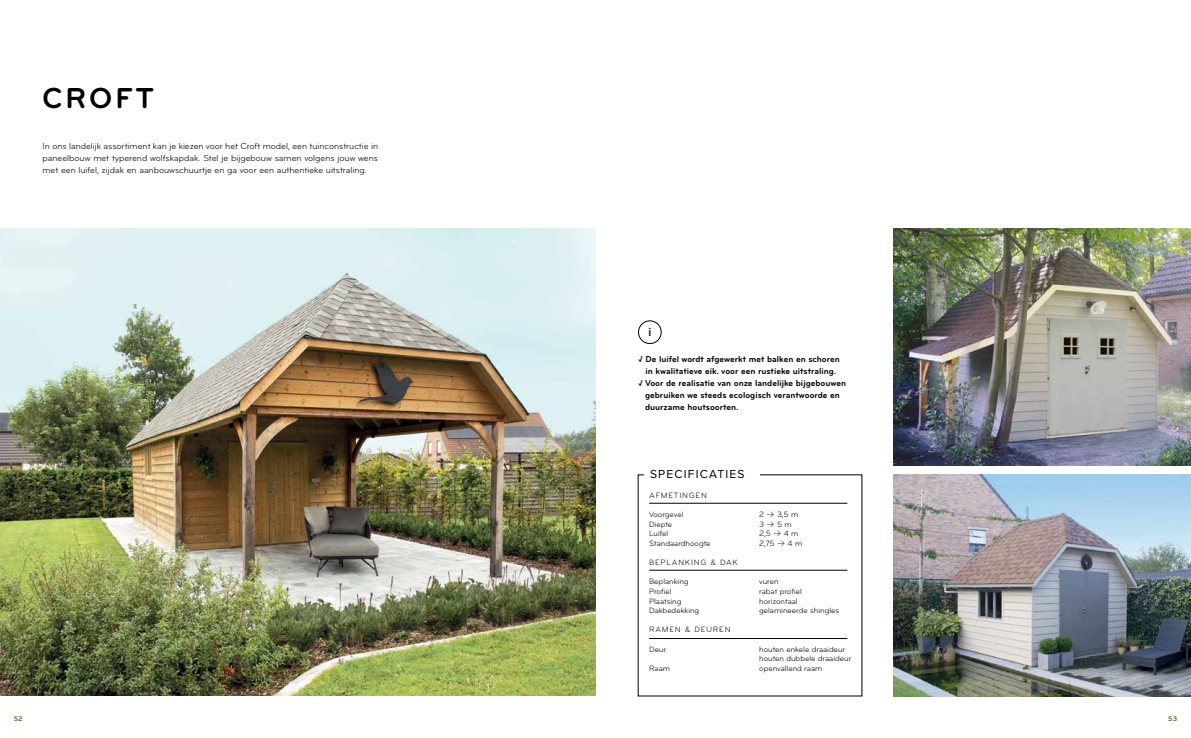
<style>
.page{position:relative;width:1191px;height:738px;background:#fff}
.page>*{position:absolute;margin:0;border:0;box-sizing:border-box;transform-origin:0 0}
.t1{font:700 30px "Bryant Pro";letter-spacing:.1em;color:#000}
.t2{font:12px "Proxima Nova";letter-spacing:.1em;color:#000}
.t3{font:600 12px "Proxima Nova";color:#000}
.t4{font:9px/12px "Bryant Pro";color:#000;text-align:justify}
.t5{font:700 9px "Bryant Pro";color:#000}
.t6{font:8px/9.6px "Bryant Pro";color:#000}
.t7{font:8px "Bryant Pro";letter-spacing:.1em;color:#000}
.t8{font:700 7px "Bryant Pro";color:#4f6526}
</style>
<div class="page">
<img style="left:0;top:228px;width:595px;height:466px">
<img style="left:893px;top:228px;width:298px;height:237px">
<img style="left:893px;top:474px;width:298px;height:221px">
<hr style="left:649px;top:569px;width:198px;height:1px;background:#000">
<hr style="left:649px;top:638px;width:198px;height:1px;background:#000">
<hr style="left:649px;top:502px;width:198px;height:1px;background:#000">
<div style="left:638px;top:320px;width:23px;height:24px;border:1px solid #000;border-radius:50%"></div>
<h1 class="t1" style="left:43px;top:79px;width:113px">CROFT</h1>
<p class="t4" style="left:43px;top:140px;width:337px">In ons landelijk assortiment kan je kiezen voor het Croft model, een tuinconstructie in paneelbouw met typerend wolfskapdak. Stel je bijgebouw samen volgens jouw wens met een luifel, zijdak en aanbouwschuurtje en ga voor een authentieke uitstraling.</p>
<h2 class="t3" style="left:648px;top:323px;width:4px">i</h2>
<p class="t5" style="left:638px;top:353px;width:203px">√ De luifel wordt afgewerkt met balken en schoren</p>
<p class="t5" style="left:645px;top:365px;width:192px">in kwalitatieve eik. voor een rustieke uitstraling.</p>
<p class="t5" style="left:638px;top:377px;width:209px">√ Voor de realisatie van onze landelijke bijgebouwen</p>
<p class="t5" style="left:645px;top:389px;width:196px">gebruiken we steeds ecologisch verantwoorde en</p>
<p class="t5" style="left:645px;top:401px;width:95px">duurzame houtsoorten.</p>
<h2 class="t2" style="left:650px;top:464px;width:96px">SPECIFICATIES</h2>
<p class="t7" style="left:649px;top:490px;width:59px">AFMETINGEN</p>
<p class="t6" style="left:649px;top:509px;width:36px">Voorgevel</p>
<p class="t6" style="left:759px;top:509px;width:41px">2 b 3,5 m</p>
<p class="t6" style="left:649px;top:519px;width:25px">Diepte</p>
<p class="t6" style="left:759px;top:519px;width:34px">3 b 5 m</p>
<p class="t6" style="left:649px;top:528px;width:21px">Luifel</p>
<p class="t6" style="left:759px;top:528px;width:41px">2,5 b 4 m</p>
<p class="t6" style="left:649px;top:538px;width:63px">Standaardhoogte</p>
<p class="t6" style="left:759px;top:538px;width:45px">2,75 b 4 m</p>
<p class="t7" style="left:649px;top:557px;width:90px">BEPLANKING &amp; DAK</p>
<p class="t6" style="left:649px;top:576px;width:41px">Beplanking</p>
<p class="t6" style="left:759px;top:576px;width:21px">vuren</p>
<p class="t6" style="left:649px;top:586px;width:24px">Profiel</p>
<p class="t6" style="left:759px;top:586px;width:44px">rabat profiel</p>
<p class="t6" style="left:649px;top:595px;width:34px">Plaatsing</p>
<p class="t6" style="left:759px;top:595px;width:40px">horizontaal</p>
<p class="t6" style="left:649px;top:605px;width:52px">Dakbedekking</p>
<p class="t6" style="left:759px;top:605px;width:81px">gelamineerde shingles</p>
<p class="t7" style="left:649px;top:624px;width:83px">RAMEN &amp; DEUREN</p>
<p class="t6" style="left:649px;top:643px;width:18px">Deur</p>
<p class="t6" style="left:759px;top:643px;width:94px">houten enkele draaideur houten dubbele draaideur</p>
<p class="t6" style="left:649px;top:663px;width:22px">Raam</p>
<p class="t6" style="left:759px;top:663px;width:65px">openvallend raam</p>
<p class="t8" style="left:14px;top:713px;width:10px">52</p>
<p class="t8" style="left:1168px;top:713px;width:10px">53</p>
</div>
